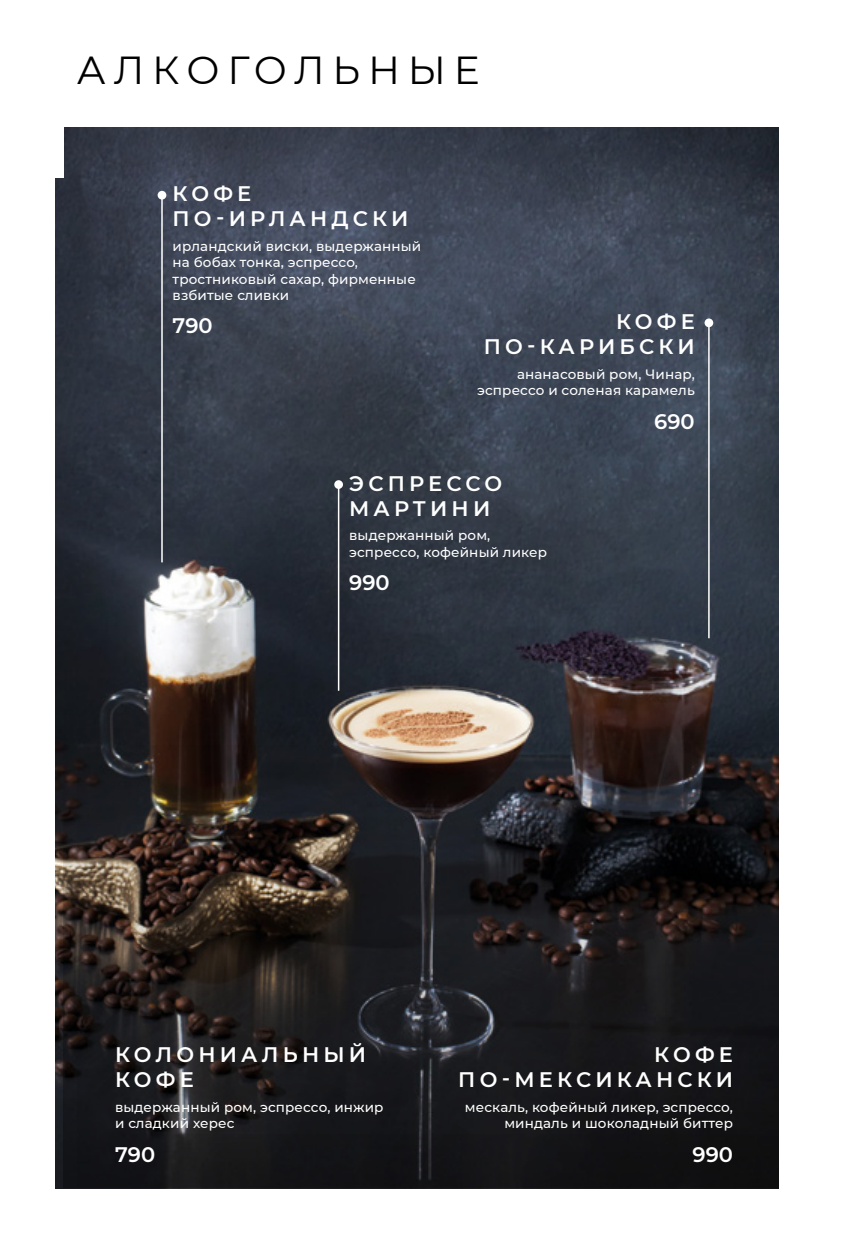
<style>
.page{position:relative;width:864px;height:1234px;background:#fff}
.page>*{position:absolute;margin:0;border:0;box-sizing:border-box;transform-origin:0 0}
.t1{font:39px "Montserrat";letter-spacing:.2em;color:#000}
.t2{font:600 21px/25.2px "Montserrat";letter-spacing:.2em;color:#fff}
.t3{font:500 13.5px/16.2px "Montserrat";letter-spacing:.01em;color:#fff}
</style>
<div class="page">
<img style="left:55px;top:128px;width:723px;height:1059px">
<img style="left:64px;top:525px;width:714px;height:661px">
<img style="left:77px;top:525px;width:54px;height:661px">
<img style="left:128px;top:1133px;width:650px;height:53px">
<hr style="left:161px;top:195px;width:2px;height:367px;background:#fff">
<div style="left:157px;top:191px;width:9px;height:8px;background:#fff;border-radius:50%"></div>
<hr style="left:707px;top:322px;width:2px;height:316px;background:#fff">
<div style="left:704px;top:318px;width:9px;height:9px;background:#fff;border-radius:50%"></div>
<hr style="left:338px;top:484px;width:1px;height:206px;background:#fff">
<div style="left:334px;top:480px;width:9px;height:9px;background:#fff;border-radius:50%"></div>
<div style="left:0;top:0;width:64px;height:177px;background:#fff"></div>
<h1 class="t1" style="left:77px;top:44px;width:404px">АЛКОГОЛЬНЫЕ</h1>
<h2 class="t2" style="left:172px;top:180px;width:237px">КОФЕ<br>ПО-ИРЛАНДСКИ</h2>
<p class="t3" style="left:172px;top:238px;width:250px">ирландский виски, выдержанный на бобах тонка, эспрессо, тростниковый сахар, фирменные взбитые сливки</p>
<h2 class="t2" style="left:172px;top:312px;width:42px">790</h2>
<h2 class="t2" style="left:483px;top:308px;width:212px;text-align:right">КОФЕ<br>ПО-КАРИБСКИ</h2>
<p class="t3" style="left:477px;top:365px;width:219px;text-align:right">ананасовый ром, Чинар, эспрессо и соленая карамель</p>
<h2 class="t2" style="left:654px;top:407px;width:42px">690</h2>
<h2 class="t2" style="left:349px;top:469px;width:154px">ЭСПРЕССО<br>МАРТИНИ</h2>
<p class="t3" style="left:349px;top:527px;width:199px">выдержанный ром, эспрессо, кофейный ликер</p>
<h2 class="t2" style="left:349px;top:569px;width:42px">990</h2>
<h2 class="t2" style="left:115px;top:1040px;width:252px">КОЛОНИАЛЬНЫЙ<br>КОФЕ</h2>
<p class="t3" style="left:115px;top:1097px;width:270px">выдержанный ром, эспрессо, инжир и сладкий херес</p>
<h2 class="t2" style="left:115px;top:1140px;width:42px">790</h2>
<h2 class="t2" style="left:458px;top:1040px;width:276px;text-align:right">КОФЕ<br>ПО-МЕКСИКАНСКИ</h2>
<p class="t3" style="left:464px;top:1097px;width:269px;text-align:right">мескаль, кофейный ликер, эспрессо, миндаль и шоколадный биттер</p>
<h2 class="t2" style="left:692px;top:1140px;width:42px">990</h2>
</div>
